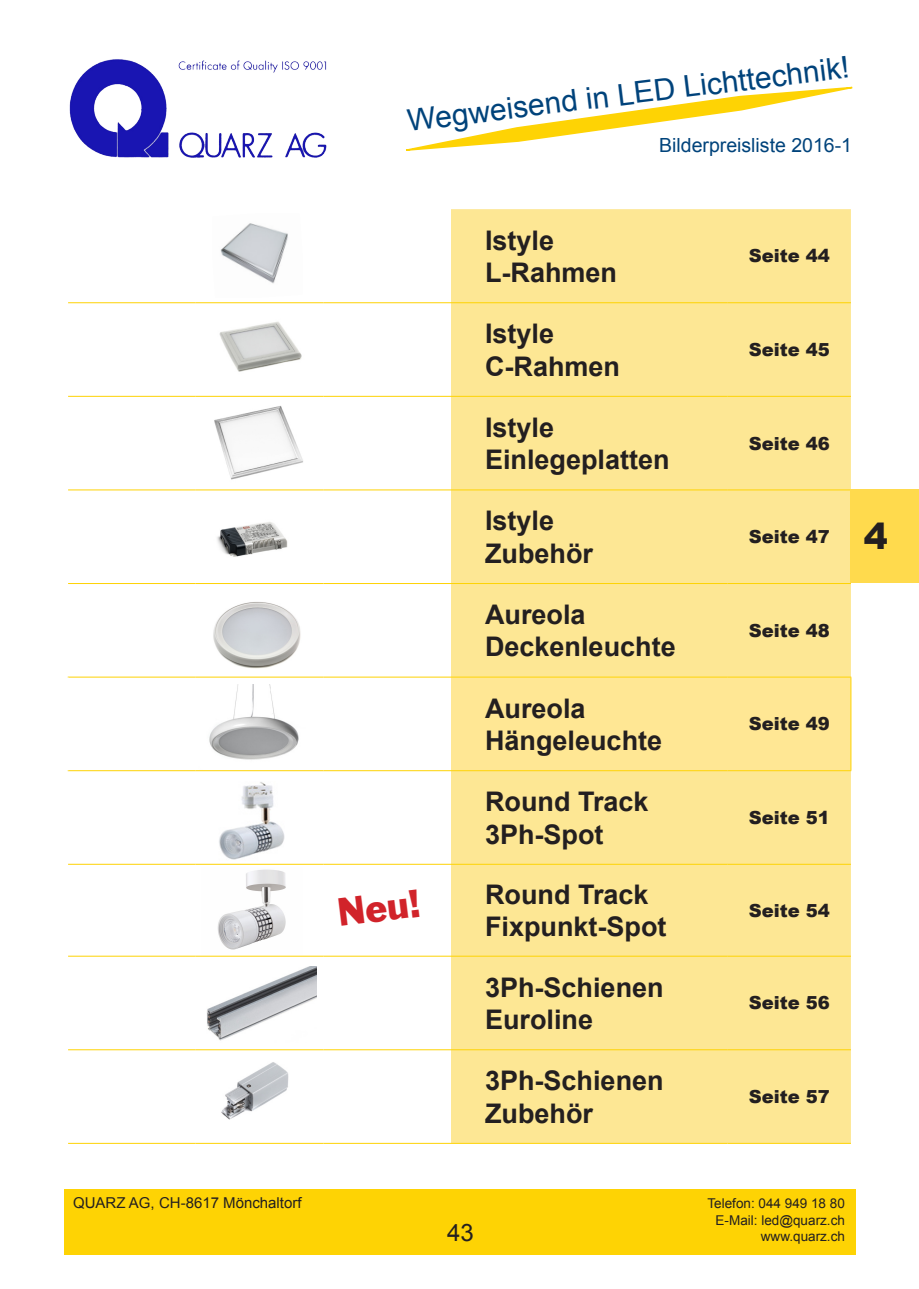
<style>
.page{position:relative;width:919px;height:1289px;background:#fff}
.page>*{position:absolute;margin:0;border:0;box-sizing:border-box;transform-origin:0 0}
.t1{font:36px "Franklin Gothic";color:#d1232a}
.t2{font:900 36px "Arial";color:#231f20}
.t3{font:30px "Arial";color:#00437b}
.t4{font:700 27px "Arial";color:#231f20}
.t5{font:24px "Arial";color:#231f20}
.t6{font:19.5px "Arial";color:#00437b}
.t7{font:900 18px "Arial";color:#231f20}
.t8{font:15px "Arial";color:#231f20}
.t9{font:13.5px/16.5px "Arial";color:#231f20;text-align:right}
</style>
<div class="page">
<div style="left:64px;top:1189px;width:791px;height:65px;background:#fed304"></div>
<img style="left:69px;top:59px;width:258px;height:99px">
<svg style="left:406px;top:86px;width:447px;height:65px"></svg>
<div style="left:451px;top:209px;width:399px;height:467px;background:#fde794"></div>
<div style="left:451px;top:677px;width:399px;height:93px;background:#ffe794"></div>
<div style="left:451px;top:771px;width:399px;height:371px;background:#fde794"></div>
<hr style="left:68px;top:396px;width:128px;height:1px;background:#fed304">
<hr style="left:196px;top:396px;width:127px;height:1px;background:#fed304">
<hr style="left:323px;top:396px;width:128px;height:1px;background:#fed304">
<hr style="left:451px;top:396px;width:276px;height:1px;background:#fed304">
<hr style="left:727px;top:396px;width:123px;height:1px;background:#fed304">
<hr style="left:68px;top:489px;width:128px;height:1px;background:#fed304">
<hr style="left:196px;top:489px;width:127px;height:1px;background:#fed304">
<hr style="left:323px;top:489px;width:128px;height:1px;background:#fed304">
<hr style="left:451px;top:489px;width:276px;height:1px;background:#fed304">
<hr style="left:727px;top:489px;width:123px;height:1px;background:#fed304">
<hr style="left:68px;top:583px;width:128px;height:1px;background:#fed304">
<hr style="left:196px;top:583px;width:127px;height:1px;background:#fed304">
<hr style="left:323px;top:583px;width:128px;height:1px;background:#fed304">
<hr style="left:451px;top:583px;width:276px;height:1px;background:#fed304">
<hr style="left:727px;top:583px;width:123px;height:1px;background:#fed304">
<hr style="left:68px;top:302px;width:128px;height:1px;background:#fed304">
<hr style="left:196px;top:302px;width:127px;height:1px;background:#fed304">
<hr style="left:323px;top:302px;width:128px;height:1px;background:#fed304">
<hr style="left:451px;top:302px;width:276px;height:1px;background:#fed304">
<hr style="left:727px;top:302px;width:123px;height:1px;background:#fed304">
<hr style="left:68px;top:676px;width:128px;height:1px;background:#fed304">
<hr style="left:196px;top:676px;width:127px;height:1px;background:#fed304">
<hr style="left:323px;top:676px;width:128px;height:1px;background:#fed304">
<hr style="left:451px;top:676px;width:276px;height:1px;background:#fed304">
<hr style="left:727px;top:676px;width:124px;height:1px;background:#fed304">
<hr style="left:850px;top:677px;width:1px;height:93px;background:#fed304">
<hr style="left:68px;top:770px;width:128px;height:1px;background:#fed304">
<hr style="left:196px;top:770px;width:127px;height:1px;background:#fed304">
<hr style="left:323px;top:770px;width:128px;height:1px;background:#fed304">
<hr style="left:451px;top:770px;width:276px;height:1px;background:#fed304">
<hr style="left:727px;top:770px;width:124px;height:1px;background:#fed304">
<hr style="left:68px;top:1142px;width:128px;height:1px;background:#fed304">
<hr style="left:196px;top:1142px;width:127px;height:1px;background:#fed304">
<hr style="left:323px;top:1142px;width:128px;height:1px;background:#fed304">
<hr style="left:451px;top:1142px;width:276px;height:1px;background:#fed304">
<hr style="left:727px;top:1142px;width:123px;height:1px;background:#fed304">
<hr style="left:68px;top:863px;width:128px;height:1px;background:#fed304">
<hr style="left:196px;top:863px;width:127px;height:1px;background:#fed304">
<hr style="left:323px;top:863px;width:128px;height:1px;background:#fed304">
<hr style="left:451px;top:863px;width:276px;height:1px;background:#fed304">
<hr style="left:727px;top:863px;width:123px;height:1px;background:#fed304">
<hr style="left:68px;top:955px;width:128px;height:1px;background:#fed304">
<hr style="left:196px;top:955px;width:127px;height:1px;background:#fed304">
<hr style="left:323px;top:955px;width:128px;height:1px;background:#fed304">
<hr style="left:451px;top:955px;width:276px;height:1px;background:#fed304">
<hr style="left:727px;top:955px;width:123px;height:1px;background:#fed304">
<hr style="left:68px;top:1049px;width:128px;height:1px;background:#fed304">
<hr style="left:196px;top:1049px;width:127px;height:1px;background:#fed304">
<hr style="left:323px;top:1049px;width:128px;height:1px;background:#fed304">
<hr style="left:451px;top:1049px;width:276px;height:1px;background:#fed304">
<hr style="left:727px;top:1049px;width:123px;height:1px;background:#fed304">
<img style="left:219px;top:322px;width:83px;height:50px">
<img style="left:213px;top:602px;width:88px;height:67px">
<div style="left:850px;top:489px;width:68px;height:94px;background:#ffda4d"></div>
<img style="left:220px;top:223px;width:68px;height:61px">
<img style="left:207px;top:966px;width:110px;height:75px">
<img style="left:214px;top:406px;width:89px;height:74px">
<img style="left:219px;top:782px;width:66px;height:78px">
<img style="left:209px;top:684px;width:90px;height:76px">
<img style="left:217px;top:869px;width:69px;height:81px">
<img style="left:217px;top:522px;width:71px;height:35px">
<img style="left:221px;top:1062px;width:68px;height:58px">
<p class="t3" style="left:405px;top:101px;width:446px;rotate:-7deg">Wegweisend in LED Lichttechnik!</p>
<p class="t6" style="left:659px;top:132px;width:194px">Bilderpreisliste 2016-1</p>
<p class="t1" style="left:335px;top:889px;width:84px;rotate:-7deg">Neu!</p>
<p class="t4" style="left:485px;top:222px;width:71px">Istyle</p>
<p class="t4" style="left:485px;top:254px;width:134px">L-Rahmen</p>
<p class="t4" style="left:485px;top:316px;width:71px">Istyle</p>
<p class="t4" style="left:485px;top:348px;width:137px">C-Rahmen</p>
<p class="t4" style="left:485px;top:409px;width:71px">Istyle</p>
<p class="t4" style="left:485px;top:441px;width:186px">Einlegeplatten</p>
<p class="t4" style="left:485px;top:503px;width:71px">Istyle</p>
<p class="t4" style="left:485px;top:535px;width:109px">Zubehör</p>
<p class="t4" style="left:485px;top:596px;width:102px">Aureola</p>
<p class="t4" style="left:485px;top:629px;width:192px">Deckenleuchte</p>
<p class="t4" style="left:485px;top:690px;width:102px">Aureola</p>
<p class="t4" style="left:485px;top:722px;width:179px">Hängeleuchte</p>
<p class="t4" style="left:485px;top:783px;width:165px">Round Track</p>
<p class="t4" style="left:485px;top:816px;width:120px">3Ph-Spot</p>
<p class="t4" style="left:485px;top:876px;width:165px">Round Track</p>
<p class="t4" style="left:485px;top:908px;width:183px">Fixpunkt-Spot</p>
<p class="t4" style="left:485px;top:969px;width:180px">3Ph-Schienen</p>
<p class="t4" style="left:485px;top:1001px;width:110px">Euroline</p>
<p class="t4" style="left:485px;top:1062px;width:180px">3Ph-Schienen</p>
<p class="t4" style="left:485px;top:1095px;width:109px">Zubehör</p>
<p class="t7" style="left:748px;top:243px;width:82px">Seite 44</p>
<p class="t7" style="left:748px;top:336px;width:82px">Seite 45</p>
<p class="t7" style="left:748px;top:430px;width:82px">Seite 46</p>
<p class="t7" style="left:748px;top:523px;width:82px">Seite 47</p>
<p class="t7" style="left:748px;top:617px;width:82px">Seite 48</p>
<p class="t7" style="left:748px;top:710px;width:82px">Seite 49</p>
<p class="t7" style="left:748px;top:804px;width:82px">Seite 51</p>
<p class="t7" style="left:748px;top:897px;width:82px">Seite 54</p>
<p class="t7" style="left:748px;top:989px;width:82px">Seite 56</p>
<p class="t7" style="left:748px;top:1083px;width:82px">Seite 57</p>
<p class="t2" style="left:863px;top:510px;width:26px">4</p>
<p class="t8" style="left:73px;top:1193px;width:230px">QUARZ AG, CH-8617 Mönchaltorf</p>
<p class="t9" style="left:707px;top:1195px;width:139px">Telefon: 044 949 18 80<br>E-Mail: led@quarz.ch</p>
<p class="t5" style="left:447px;top:1217px;width:28px">43</p>
<p class="t9" style="left:760px;top:1228px;width:86px">www.quarz.ch</p>
</div>
